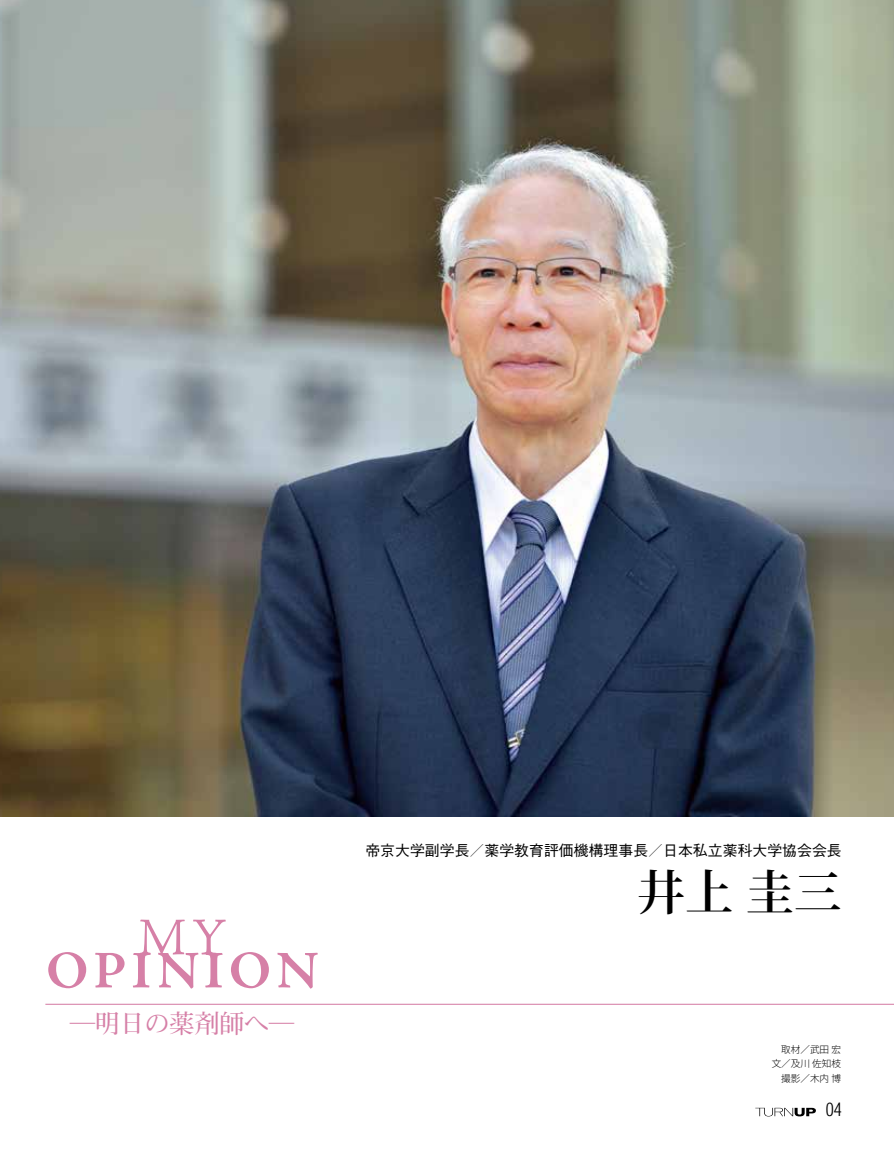
<style>
.page{position:relative;width:894px;height:1153px;background:#fff}
.page>*{position:absolute;margin:0;border:0;box-sizing:border-box;transform-origin:0 0}
.t1{font:700 53.1px "Adobe Jenson Pro";letter-spacing:.105em;color:#d680a7}
.t2{font:300 53.1px "Adobe Jenson Pro";color:#d680a7}
.t3{font:700 47.85px "Koz Min Pro";color:#000}
.t4{font:700 25.5px "Futo Min A101 Pro";letter-spacing:-.025em;color:#d680a7}
.t5{font:300 condensed 18px "Helvetica";color:#000}
.t6{font:500 14.85px "Gothic BBB Pro";color:#000}
.t7{font:300 9.6px/14.9px "Koz Go Pro";color:#000;text-align:right}
</style>
<div class="page">
<svg style="left:755px;top:1107px;width:60px;height:9px"></svg>
<img style="left:0;top:0;width:893px;height:817px">
<hr style="left:45px;top:1003px;width:848px;height:1px;background:#d680a7">
<h1 class="t2" style="left:138px;top:907px;width:89px">MY</h1>
<h1 class="t1" style="left:46px;top:940px;width:273px">OPINION</h1>
<h3 class="t4" style="left:70px;top:1003px;width:226px">─明日の薬剤師へ─</h3>
<p class="t6" style="left:365px;top:838px;width:478px">帝京大学副学長／薬学教育評価機構理事長／日本私立薬科大学協会会長</p>
<h2 class="t3" style="left:637px;top:857px;width:206px">井上 圭三</h2>
<p class="t7" style="left:771px;top:1041px;width:71px">取材／武田 宏文／及川 佐知枝撮影／木内 博</p>
<p class="t5" style="left:825px;top:1098px;width:18px">04</p>
</div>
